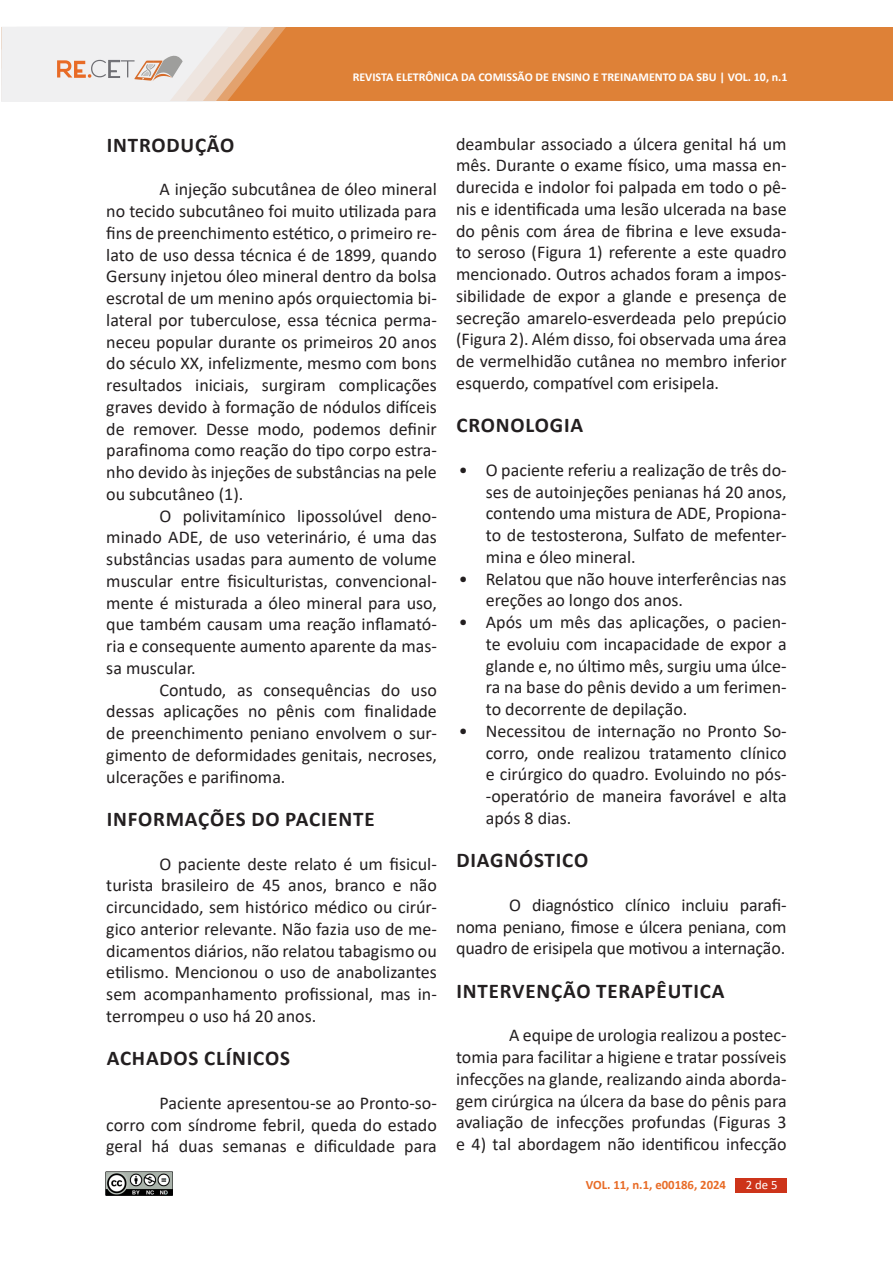
<style>
.page{position:relative;width:893px;height:1263px;background:#fff}
.page>*{position:absolute;margin:0;border:0;box-sizing:border-box;transform-origin:0 0}
.MARCADOR_1{font:700 21px "Calibri";letter-spacing:.04em;color:#231f20}
.TEXTO_BASE{font:18px/21.8px "Calibri";color:#231f20;text-align:justify}
.t1{font:700 12.75px "Calibri";color:#e86b26}
.t2{font:12.75px "Calibri";color:#fff}
.t3{font:700 12px "Calibri";color:#fff}
</style>
<div class="page">
<div style="left:1px;top:28px;width:892px;height:73px;background:#de8137"></div>
<svg style="left:1px;top:27px;width:285px;height:74px;background:#ead9cd"></svg>
<img style="left:105px;top:1171px;width:68px;height:25px">
<div style="left:735px;top:1179px;width:52px;height:14px;background:#cd341a"></div>
<p class="t3" style="left:353px;top:69px;width:436px">REVISTA ELETRÔNICA DA COMISSÃO DE ENSINO E TREINAMENTO DA SBU | VOL. 10, n.1</p>
<p class="MARCADOR_1" style="left:107px;top:130px;width:129px">INTRODUÇÃO</p>
<p class="TEXTO_BASE" style="left:106px;top:178px;width:332px;text-indent:53px">A injeção subcutânea de óleo mineral no tecido subcutâneo foi muito utilizada para fins de preenchimento estético, o primeiro re&shy;lato de uso dessa técnica é de 1899, quando Gersuny injetou óleo mineral dentro da bolsa escrotal de um menino após orquiectomia bi&shy;lateral por tuberculose, essa técnica perma&shy;neceu popular durante os primeiros 20 anos do século XX, infelizmente, mesmo com bons resultados iniciais, surgiram complicações graves devido à formação de nódulos difíceis de remover. Desse modo, podemos definir parafinoma como reação do tipo corpo estra&shy;nho devido às injeções de substâncias na pele ou subcutâneo (1).</p>
<p class="TEXTO_BASE" style="left:106px;top:504px;width:332px;text-indent:53px">O polivitamínico lipossolúvel deno&shy;minado ADE, de uso veterinário, é uma das substâncias usadas para aumento de volume muscular entre fisiculturistas, convencional&shy;mente é misturada a óleo mineral para uso, que também causam uma reação inflamató&shy;ria e consequente aumento aparente da mas&shy;sa muscular.</p>
<p class="TEXTO_BASE" style="left:106px;top:678px;width:332px;text-indent:53px">Contudo, as consequências do uso dessas aplicações no pênis com finalidade de preenchimento peniano envolvem o sur&shy;gimento de deformidades genitais, necroses, ulcerações e parifinoma.</p>
<p class="MARCADOR_1" style="left:107px;top:804px;width:269px">INFORMAÇÕES DO PACIENTE</p>
<p class="TEXTO_BASE" style="left:106px;top:852px;width:332px;text-indent:53px">O paciente deste relato é um fisicul&shy;turista brasileiro de 45 anos, branco e não circuncidado, sem histórico médico ou cirúr&shy;gico anterior relevante. Não fazia uso de me&shy;dicamentos diários, não relatou tabagismo ou etilismo. Mencionou o uso de anabolizantes sem acompanhamento profissional, mas in&shy;terrompeu o uso há 20 anos.</p>
<p class="MARCADOR_1" style="left:107px;top:1043px;width:185px">ACHADOS CLÍNICOS</p>
<p class="TEXTO_BASE" style="left:106px;top:1092px;width:332px;text-indent:53px">Paciente apresentou-se ao Pronto-so&shy;corro com síndrome febril, queda do estado geral há duas semanas e dificuldade para</p>
<p class="TEXTO_BASE" style="left:456px;top:132px;width:332px">deambular associado a úlcera genital há um mês. Durante o exame físico, uma massa en&shy;durecida e indolor foi palpada em todo o pê&shy;nis e identificada uma lesão ulcerada na base do pênis com área de fibrina e leve exsuda&shy;to seroso (Figura 1) referente a este quadro mencionado. Outros achados foram a impos&shy;sibilidade de expor a glande e presença de secreção amarelo-esverdeada pelo prepúcio (Figura 2). Além disso, foi observada uma área de vermelhidão cutânea no membro inferior esquerdo, compatível com erisipela.</p>
<p class="MARCADOR_1" style="left:456px;top:410px;width:128px">CRONOLOGIA</p>
<p class="TEXTO_BASE" style="left:486px;top:459px;width:302px;text-indent:-27px">• O paciente referiu a realização de três do&shy;ses de autoinjeções penianas há 20 anos, contendo uma mistura de ADE, Propiona&shy;to de testosterona, Sulfato de mefenter&shy;mina e óleo mineral.</p>
<p class="TEXTO_BASE" style="left:486px;top:567px;width:302px;text-indent:-27px">• Relatou que não houve interferências nas ereções ao longo dos anos.</p>
<p class="TEXTO_BASE" style="left:486px;top:611px;width:302px;text-indent:-27px">• Após um mês das aplicações, o pacien&shy;te evoluiu com incapacidade de expor a glande e, no último mês, surgiu uma úlce&shy;ra na base do pênis devido a um ferimen&shy;to decorrente de depilação.</p>
<p class="TEXTO_BASE" style="left:486px;top:720px;width:302px;text-indent:-27px">• Necessitou de internação no Pronto So&shy;corro, onde realizou tratamento clínico e cirúrgico do quadro. Evoluindo no pós--operatório de maneira favorável e alta após 8 dias.</p>
<p class="MARCADOR_1" style="left:456px;top:845px;width:133px">DIAGNÓSTICO</p>
<p class="TEXTO_BASE" style="left:456px;top:894px;width:332px;text-indent:53px">O diagnóstico clínico incluiu parafi&shy;noma peniano, fimose e úlcera peniana, com quadro de erisipela que motivou a internação.</p>
<p class="MARCADOR_1" style="left:456px;top:976px;width:270px">INTERVENÇÃO TERAPÊUTICA</p>
<p class="TEXTO_BASE" style="left:456px;top:1024px;width:332px;text-indent:53px">A equipe de urologia realizou a postec&shy;tomia para facilitar a higiene e tratar possíveis infecções na glande, realizando ainda aborda&shy;gem cirúrgica na úlcera da base do pênis para avaliação de infecções profundas (Figuras 3 e 4) tal abordagem não identificou infecção</p>
<p class="t1" style="left:586px;top:1176px;width:142px">VOL. 11, n.1, e00186, 2024</p>
<p class="t2" style="left:746px;top:1176px;width:33px">2 de 5</p>
</div>
